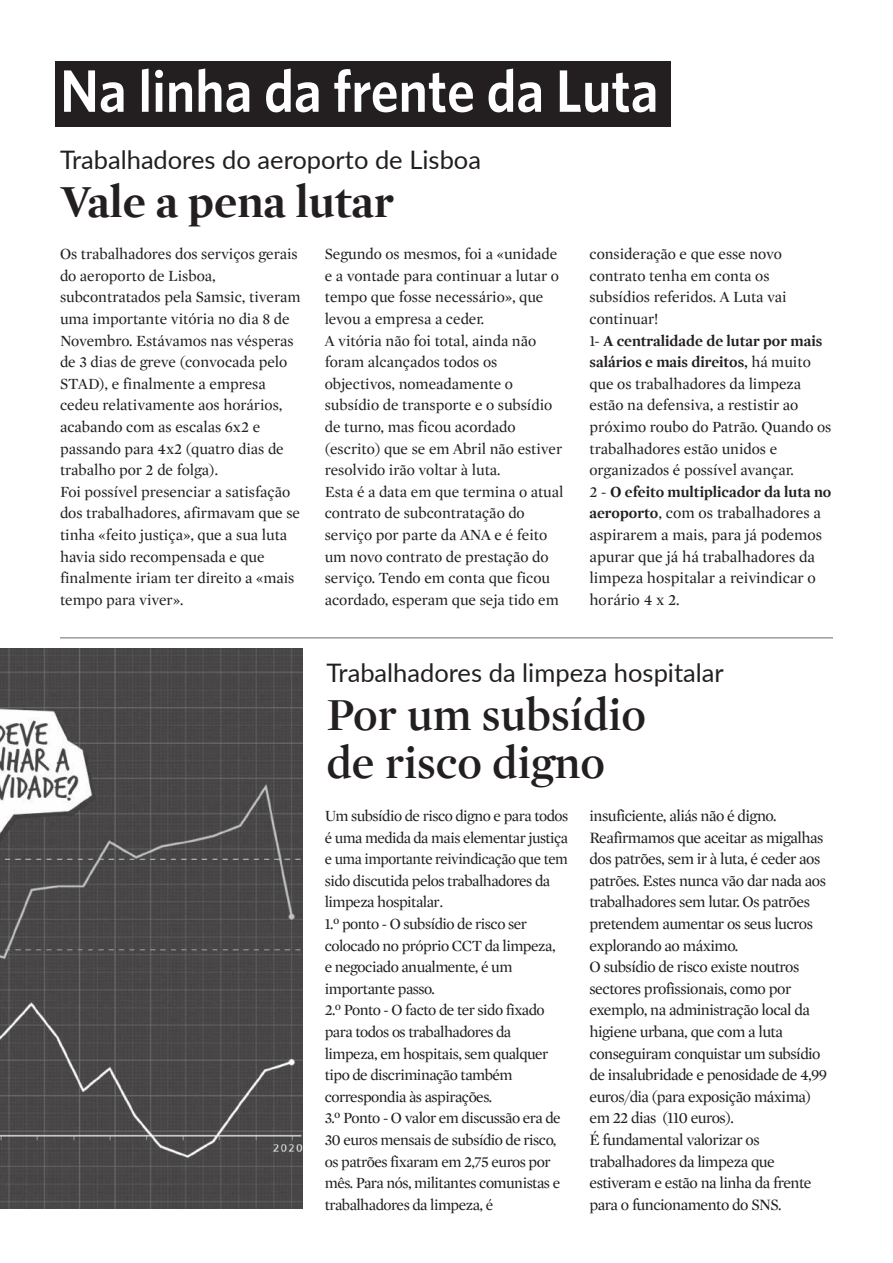
<style>
.page{position:relative;width:893px;height:1263px;background:#fff}
.page>*{position:absolute;margin:0;border:0;box-sizing:border-box;transform-origin:0 0}
.t1{font:600 60px "Whitney";letter-spacing:-.005em;color:#fff;scale:.93 1}
.t2{font:600 46.5px/48px "Mercury Display";color:#231f20}
.t3{font:700 46.5px "Mercury Display";color:#231f20}
.t4{font:25.5px "Lato";color:#231f20}
.t5{font:16.05px/21.6px "Mercury Display";letter-spacing:-.03em;color:#231f20}
.t6{font:16.05px/21.6px "Mercury Display";color:#231f20}
.t7{font:15.75px/21.6px "Mercury Display";letter-spacing:-.005em;color:#231f20}
.t8{font:15.75px/21.6px "Mercury Display";letter-spacing:-.03em;color:#231f20}
.s1{font-weight:700}
.s2{font-weight:700;font-size:15.75px}
.s3{font-size:15.75px}
</style>
<div class="page">
<div style="left:56px;top:61px;width:615px;height:66px;background:#231f20"></div>
<img style="left:0;top:649px;width:303px;height:560px">
<hr style="left:60px;top:637px;width:773px;height:1px;background:#6b6b6e">
<h1 class="t1" style="left:60px;top:55px;width:645px">Na linha da frente da Luta</h1>
<h3 class="t4" style="left:60px;top:144px;width:422px">Trabalhadores do aeroporto de Lisboa</h3>
<h2 class="t3" style="left:60px;top:174px;width:336px">Vale a pena lutar</h2>
<p class="t7" style="left:60px;top:243px;width:242px">Os trabalhadores dos serviços gerais do aeroporto de Lisboa, subcontratados pela Samsic, tiveram uma importante vitória no dia 8 de<br>Novembro. Estávamos nas vésperas de 3 dias de greve (convocada pelo<br>STAD), e finalmente a empresa cedeu relativamente aos horários, acabando com as escalas 6x2 e passando para 4x2 (quatro dias de trabalho por 2 de folga).<br>Foi possível presenciar a satisfação dos trabalhadores, afirmavam que se tinha «feito justiça», que a sua luta havia sido recompensada e que finalmente iriam ter direito a «mais tempo para viver».</p>
<p class="t7" style="left:325px;top:243px;width:240px">Segundo os mesmos, foi a «unidade e a vontade para continuar a lutar o tempo que fosse necessário», que levou a empresa a ceder.<br>A vitória não foi total, ainda não foram alcançados todos os objectivos, nomeadamente o subsídio de transporte e o subsídio de turno, mas ficou acordado (escrito) que se em Abril não estiver resolvido irão voltar à luta.<br>Esta é a data em que termina o atual contrato de subcontratação do serviço por parte da ANA e é feito um novo contrato de prestação do serviço. Tendo em conta que ficou acordado, esperam que seja tido em</p>
<p class="t7" style="left:589px;top:243px;width:243px">consideração e que esse novo contrato tenha em conta os subsídios referidos. A Luta vai continuar!<br>1- <span class="s1">A centralidade de lutar por mais salários e mais direitos,</span> há muito que os trabalhadores da limpeza estão na defensiva, a restistir ao próximo roubo do Patrão. Quando os trabalhadores estão unidos e organizados é possível avançar.<br>2 - <span class="s1">O efeito multiplicador da luta no</span></p>
<p class="t6" style="left:589px;top:502px;width:234px"><span class="s2">aeroporto</span><span class="s3">,</span> com os trabalhadores a aspirarem a mais, para já podemos apurar que já há trabalhadores da limpeza hospitalar a reivindicar o horário 4 x 2.</p>
<h3 class="t4" style="left:326px;top:657px;width:399px">Trabalhadores da limpeza hospitalar</h3>
<h2 class="t2" style="left:326px;top:689px;width:321px">Por um subsídio de risco digno</h2>
<p class="t8" style="left:325px;top:805px;width:245px">Um subsídio de risco digno e para todos é uma medida da mais elementar justiça e uma importante reivindicação que tem sido discutida pelos trabalhadores da limpeza hospitalar.<br>1.º ponto - O subsídio de risco ser colocado no próprio CCT da limpeza,<br>e negociado anualmente, é um importante passo.<br>2.º Ponto - O facto de ter sido fixado para todos os trabalhadores da limpeza, em hospitais, sem qualquer tipo de discriminação também correspondia às aspirações.<br>3.º Ponto - O valor em discussão era de 30 euros mensais de subsídio de risco, os patrões fixaram em 2,75 euros por mês. Para nós, militantes comunistas e trabalhadores da limpeza, é</p>
<p class="t5" style="left:589px;top:804px;width:239px"><span class="s3">i</span>nsuficiente, aliás não é digno.<br>Reafirmamos que aceitar as migalhas dos patrões, sem ir à luta, é ceder aos patrões. Estes nunca vão dar nada aos trabalhadores sem lutar. Os patrões pretendem aumentar os seus lucros explorando ao máximo.<br>O subsídio de risco existe noutros sectores profissionais, como por exemplo, na administração local da higiene urbana, que com a luta conseguiram conquistar um subsídio de insalubridade e penosidade de 4,99 euros/dia (para exposição máxima) em 22 dias (110 euros).<br>É fundamental valorizar os trabalhadores da limpeza que estiveram e estão na linha da frente para o funcionamento do SNS.</p>
</div>
